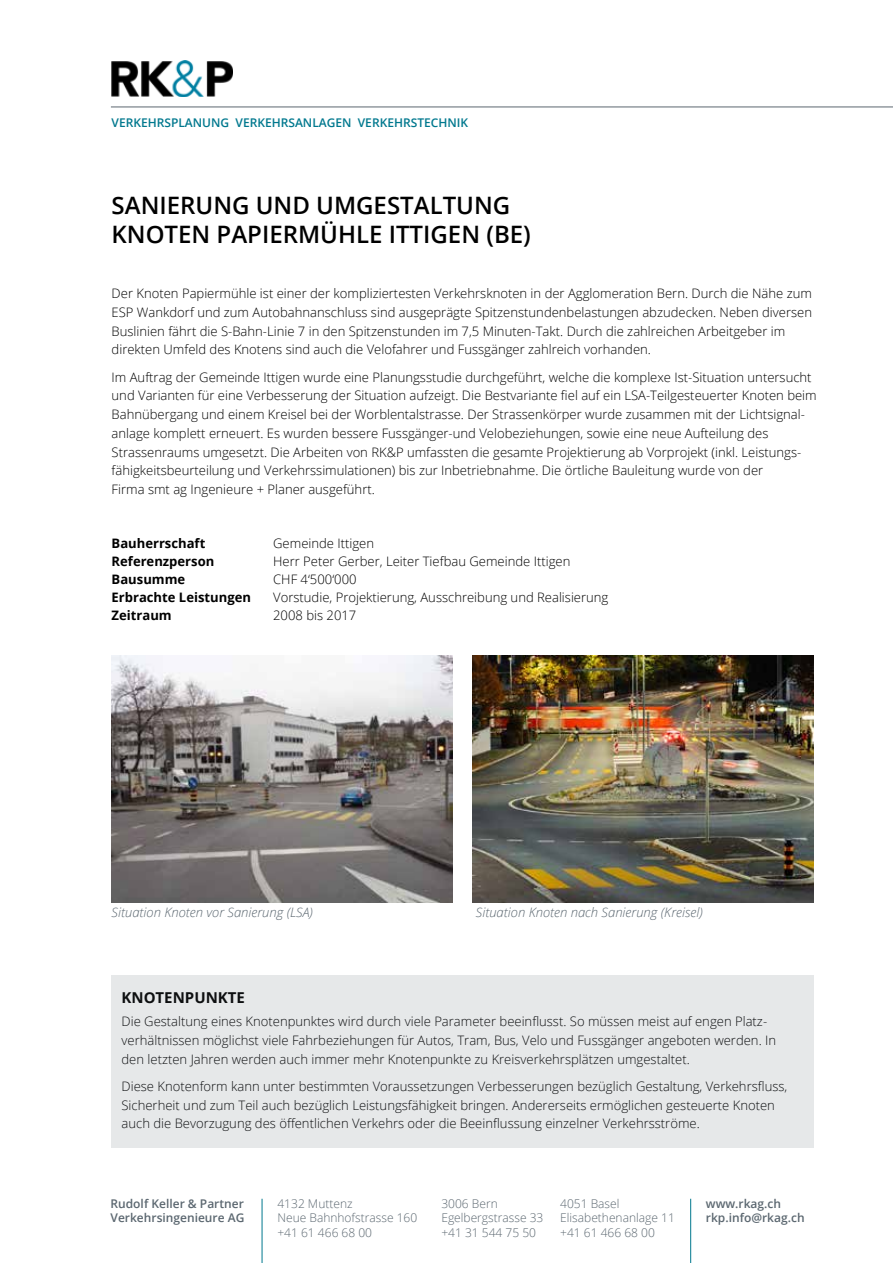
<style>
.page{position:relative;width:893px;height:1263px;background:#fff}
.page>*{position:absolute;margin:0;border:0;box-sizing:border-box;transform-origin:0 0}
.t1{font:600 24px/28.8px "Open Sans";color:#000}
.t2{font:700 15px "Open Sans";color:#000}
.t3{font:300 13.05px/18.8px "Open Sans";color:#000}
.t4{font:italic 300 13.05px "Open Sans";color:#5b6770}
.t5{font:700 13.05px "Open Sans";color:#000}
.t6{font:300 12px/14.4px "Open Sans";color:#5b6770}
.t7{font:600 12px/14.4px "Open Sans";color:#5b6770}
.t8{font:600 12px "Open Sans";color:#00788e}
</style>
<div class="page">
<img style="left:112px;top:656px;width:340px;height:246px">
<img style="left:473px;top:656px;width:340px;height:246px">
<div style="left:111px;top:975px;width:703px;height:172px;background:#e6e8e9"></div>
<hr style="left:262px;top:1199px;width:1px;height:64px;background:#00788e">
<hr style="left:690px;top:1199px;width:1px;height:64px;background:#00788e">
<img style="left:111px;top:60px;width:122px;height:36px">
<hr style="left:111px;top:107px;width:782px;height:1px;background:#5b6770">
<p class="t8" style="left:112px;top:114px;width:358px">VERKEHRSPLANUNG VERKEHRSANLAGEN VERKEHRSTECHNIK</p>
<h1 class="t1" style="left:112px;top:190px;width:421px">SANIERUNG UND UMGESTALTUNG<br>KNOTEN PAPIERMÜHLE ITTIGEN (BE)</h1>
<p class="t3" style="left:112px;top:284px;width:702px">Der Knoten Papiermühle ist einer der kompliziertesten Verkehrsknoten in der Agglomeration Bern. Durch die Nähe zum ESP Wankdorf und zum Autobahnanschluss sind ausgeprägte Spitzenstundenbelastungen abzudecken. Neben diversen Buslinien fährt die S-Bahn-Linie 7 in den Spitzenstunden im 7,5 Minuten-Takt. Durch die zahlreichen Arbeitgeber im direkten Umfeld des Knotens sind auch die Velofahrer und Fussgänger zahlreich vorhanden.</p>
<p class="t3" style="left:112px;top:367px;width:707px">Im Auftrag der Gemeinde Ittigen wurde eine Planungsstudie durchgeführt, welche die komplexe Ist-Situation untersucht und Varianten für eine Verbesserung der Situation aufzeigt. Die Bestvariante fiel auf ein LSA-Teilgesteuerter Knoten beim Bahnübergang und einem Kreisel bei der Worblentalstrasse. Der Strassenkörper wurde zusammen mit der Lichtsignal&shy;anlage komplett erneuert. Es wurden bessere Fussgänger-und Velobeziehungen, sowie eine neue Aufteilung des Strassenraums umgesetzt. Die Arbeiten von RK&amp;P umfassten die gesamte Projektierung ab Vorprojekt (inkl. Leistungs&shy;fähigkeitsbeurteilung und Verkehrssimulationen) bis zur Inbetriebnahme. Die örtliche Bauleitung wurde von der<br>Firma smt ag Ingenieure + Planer ausgeführt.</p>
<p class="t5" style="left:112px;top:534px;width:95px">Bauherrschaft</p>
<p class="t3" style="left:273px;top:533px;width:102px">Gemeinde Ittigen</p>
<p class="t5" style="left:112px;top:552px;width:104px">Referenzperson</p>
<p class="t3" style="left:273px;top:551px;width:299px">Herr Peter Gerber, Leiter Tiefbau Gemeinde Ittigen</p>
<p class="t5" style="left:112px;top:570px;width:75px">Bausumme</p>
<p class="t3" style="left:273px;top:569px;width:85px">CHF 4‘500‘000</p>
<p class="t5" style="left:112px;top:588px;width:141px">Erbrachte Leistungen</p>
<p class="t3" style="left:273px;top:587px;width:337px">Vorstudie, Projektierung, Ausschreibung und Realisierung</p>
<p class="t5" style="left:112px;top:606px;width:62px">Zeitraum</p>
<p class="t3" style="left:273px;top:605px;width:85px">2008 bis 2017</p>
<p class="t4" style="left:112px;top:903px;width:203px">Situation Knoten vor Sanierung (LSA)</p>
<p class="t4" style="left:476px;top:903px;width:228px">Situation Knoten nach Sanierung (Kreisel)</p>
<p class="t2" style="left:122px;top:987px;width:125px">KNOTENPUNKTE</p>
<p class="t3" style="left:122px;top:1011px;width:656px">Die Gestaltung eines Knotenpunktes wird durch viele Parameter beeinflusst. So müssen meist auf engen Platz&shy;verhältnissen möglichst viele Fahrbeziehungen für Autos, Tram, Bus, Velo und Fussgänger angeboten werden. In den letzten Jahren werden auch immer mehr Knotenpunkte zu Kreisverkehrsplätzen umgestaltet.</p>
<p class="t3" style="left:122px;top:1076px;width:667px">Diese Knotenform kann unter bestimmten Voraussetzungen Verbesserungen bezüglich Gestaltung, Verkehrsfluss,<br>Sicherheit und zum Teil auch bezüglich Leistungsfähigkeit bringen. Andererseits ermöglichen gesteuerte Knoten auch die Bevorzugung des öffentlichen Verkehrs oder die Beeinflussung einzelner Verkehrsströme.</p>
<p class="t7" style="left:111px;top:1196px;width:135px">Rudolf Keller &amp; Partner<br>Verkehrsingenieure AG</p>
<p class="t7" style="left:706px;top:1196px;width:100px">www.rkag.ch rkp.info@rkag.ch</p>
<p class="t6" style="left:277px;top:1196px;width:141px">4132 Muttenz<br>Neue Bahnhofstrasse 160 +41 61 466 68 00</p>
<p class="t6" style="left:441px;top:1196px;width:104px">3006 Bern<br>Egelbergstrasse 33 +41 31 544 75 50</p>
<p class="t6" style="left:560px;top:1196px;width:116px">4051 Basel<br>Elisabethenanlage 11 +41 61 466 68 00</p>
</div>
